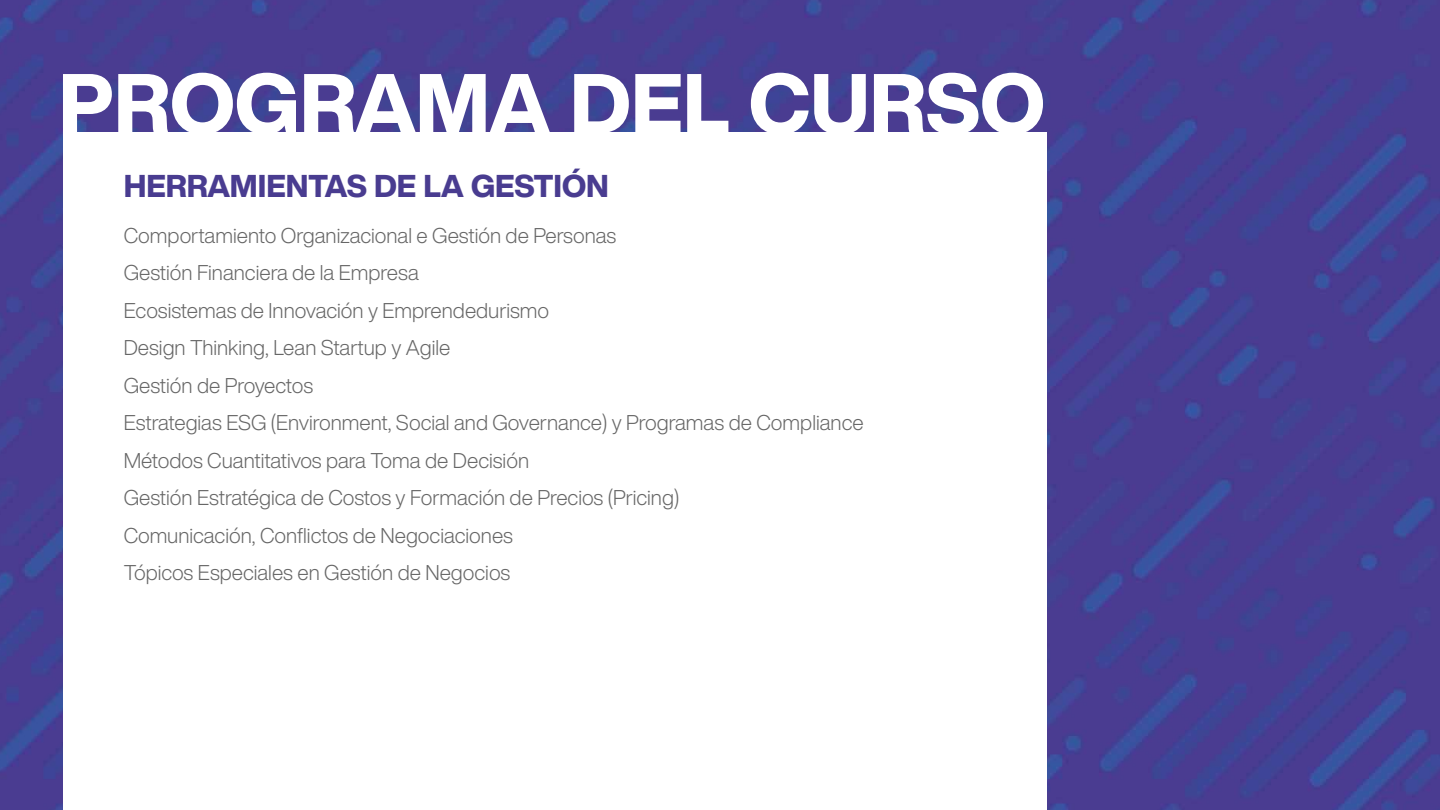
<style>
.page{position:relative;width:1440px;height:810px;background:#fff}
.page>*{position:absolute;margin:0;border:0;box-sizing:border-box;transform-origin:0 0}
.t1{font:800 83.25px "Helvetica Now Display";color:#fff}
.t2{font:800 31.05px "Helvetica Now Display";color:#493c90}
.t3{font:300 21px/37.5px "Helvetica Now Display";color:#666}
</style>
<div class="page">
<img style="left:0;top:0;width:1440px;height:810px">
<div style="left:64px;top:133px;width:983px;height:677px;background:#fff"></div>
<h1 class="t1" style="left:59px;top:46px;width:988px">PROGRAMA DEL CURSO</h1>
<h2 class="t2" style="left:124px;top:165px;width:487px">HERRAMIENTAS DE LA GESTIÓN</h2>
<p class="t3" style="left:124px;top:217px;width:741px">Comportamiento Organizacional e Gestión de Personas<br>Gestión Financiera de la Empresa<br>Ecosistemas de Innovación y Emprendedurismo<br>Design Thinking, Lean Startup y Agile<br>Gestión de Proyectos<br>Estrategias ESG (Environment, Social and Governance) y Programas de Compliance Métodos Cuantitativos para Toma de Decisión<br>Gestión Estratégica de Costos y Formación de Precios (Pricing)<br>Comunicación, Conflictos de Negociaciones<br>Tópicos Especiales en Gestión de Negocios</p>
</div>
